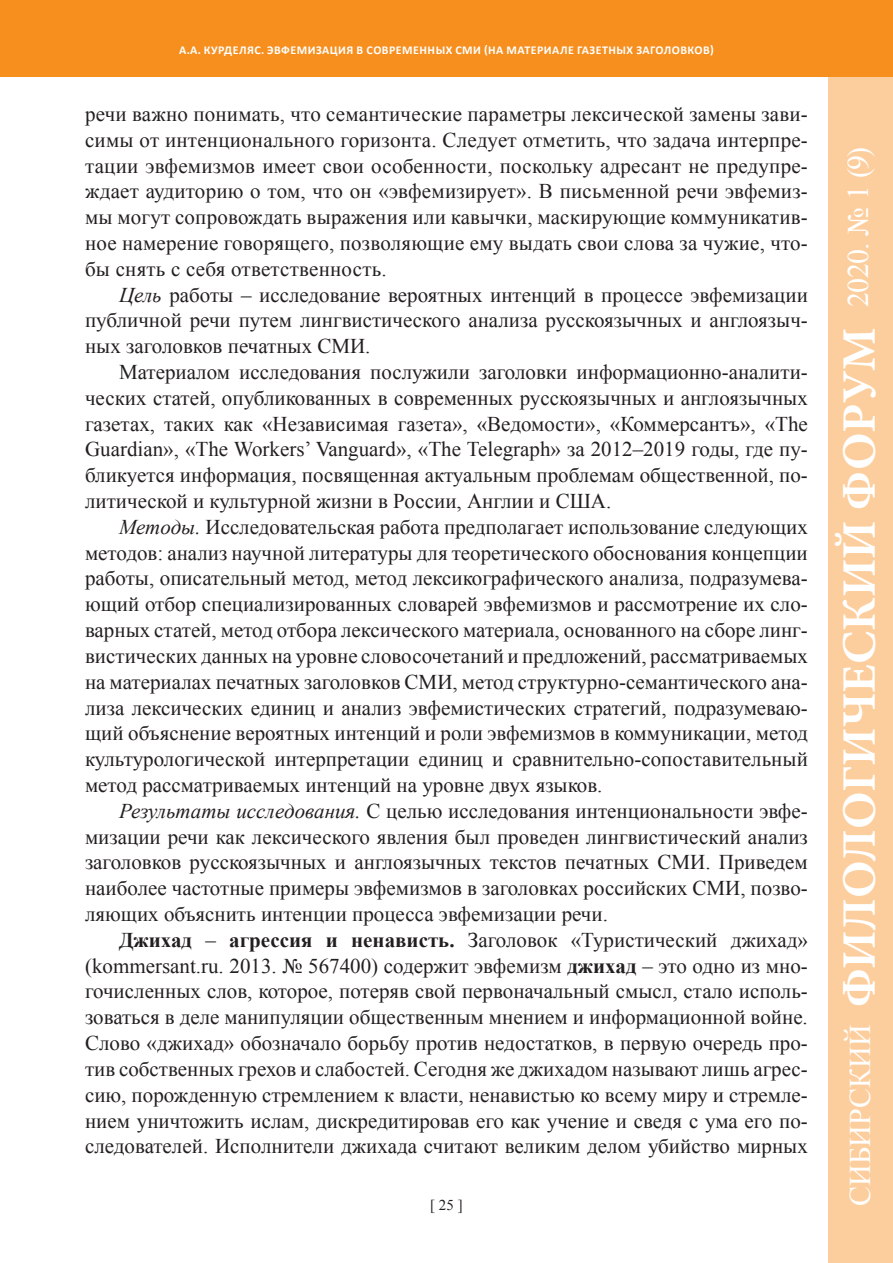
<style>
.page{position:relative;width:893px;height:1263px;background:#fff}
.page>*{position:absolute;margin:0;border:0;box-sizing:border-box;transform-origin:0 0}
.t1{font:700 48px "Minion Pro";color:#fff}
.t2{font:30px "Times New Roman";letter-spacing:-.005em;color:#fff}
.t3{font:21px/25.8px "Times New Roman";color:#231f20;text-align:justify}
.t4{font:15px "Times New Roman";color:#231f20}
.t5{font:700 12px "Calibri";letter-spacing:.04em;color:#fff}
.s1{font-style:italic}
.s2{font-weight:700}
</style>
<div class="page">
<div style="left:828px;top:0;width:65px;height:1263px;background:#fdce9d"></div>
<div style="left:0;top:0;width:893px;height:77px;background:#f68f1e"></div>
<p class="t5" style="left:179px;top:43px;width:54px">А.А. Курделяс</p>
<p class="t5" style="left:261px;top:43px;width:454px">. ЭВФЕМИЗАЦИЯ В СОВРЕМЕННЫХ СМИ (НА МАТЕРИАЛЕ ГАЗЕТНЫХ ЗАГОЛОВКОВ)</p>
<p class="t3" style="left:85px;top:101px;width:724px">речи важно понимать, что семантические параметры лексической замены зави&shy;симы от интенционального горизонта. Следует отметить, что задача интерпре&shy;тации эвфемизмов имеет свои особенности, поскольку адресант не предупре&shy;ждает аудиторию о том, что он «эвфемизирует». В письменной речи эвфемиз&shy;мы могут сопровождать выражения или кавычки, маскирующие коммуникатив&shy;ное намерение говорящего, позволяющие ему выдать свои слова за чужие, что&shy;бы снять с себя ответственность.</p>
<p class="t3" style="left:85px;top:281px;width:724px;text-indent:34px"><span class="s1">Цель</span> работы – исследование вероятных интенций в процессе эвфемизации публичной речи путем лингвистического анализа русскоязычных и англоязыч&shy;ных заголовков печатных СМИ.</p>
<p class="t3" style="left:85px;top:359px;width:724px;text-indent:34px">Материалом исследования послужили заголовки информационно-аналити&shy;ческих статей, опубликованных в современных русскоязычных и англоязычных газетах, таких как «Независимая газета», «Ведомости», «Коммерсантъ», «The Guardian», «The Workers’ Vanguard», «The Telegraph» за 2012–2019 годы, где пу&shy;бликуется информация, посвященная актуальным проблемам общественной, по&shy;литической и культурной жизни в России, Англии и США.</p>
<p class="t3" style="left:85px;top:514px;width:724px;text-indent:34px"><span class="s1">Методы.</span> Исследовательская работа предполагает использование следующих методов: анализ научной литературы для теоретического обоснования концепции работы, описательный метод, метод лексикографического анализа, подразумева&shy;ющий отбор специализированных словарей эвфемизмов и рассмотрение их сло&shy;варных статей, метод отбора лексического материала, основанного на сборе линг&shy;вистических данных на уровне словосочетаний и предложений, рассматриваемых на материалах печатных заголовков СМИ, метод структурно-семантического ана&shy;лиза лексических единиц и анализ эвфемистических стратегий, подразумеваю&shy;щий объяснение вероятных интенций и роли эвфемизмов в коммуникации, метод культурологической интерпретации единиц и сравнительно-сопоставительный метод рассматриваемых интенций на уровне двух языков.</p>
<p class="t3" style="left:85px;top:797px;width:724px;text-indent:34px"><span class="s1">Результаты исследования.</span> С целью исследования интенциональности эвфе&shy;мизации речи как лексического явления был проведен лингвистический анализ заголовков русскоязычных и англоязычных текстов печатных СМИ. Приведем наиболее частотные примеры эвфемизмов в заголовках российских СМИ, позво&shy;ляющих объяснить интенции процесса эвфемизации речи.</p>
<p class="t3" style="left:85px;top:926px;width:724px;text-indent:34px"><span class="s2">Джихад</span> – <span class="s2">агрессия и ненависть.</span> Заголовок «Туристический джихад» (kommersant.ru. 2013. № 567400) содержит эвфемизм <span class="s2">джихад</span> – это одно из мно&shy;гочисленных слов, которое, потеряв свой первоначальный смысл, стало исполь&shy;зоваться в деле манипуляции общественным мнением и информационной войне.<br>Слово «джихад» обозначало борьбу против недостатков, в первую очередь про&shy;тив собственных грехов и слабостей. Сегодня же джихадом называют лишь агрес&shy;сию, порожденную стремлением к власти, ненавистью ко всему миру и стремле&shy;нием уничтожить ислам, дискредитировав его как учение и сведя с ума его по&shy;следователей. Исполнители джихада считают великим делом убийство мирных</p>
<p class="t4" style="left:430px;top:1194px;width:34px">[ 25 ]</p>
<h2 class="t2" style="left:838px;top:307px;width:161px;rotate:-90deg">2020. № 1 (9)</h2>
<h1 class="t1" style="left:831px;top:1007px;width:681px;rotate:-90deg">ФИЛОЛОГИЧЕСКИЙ ФОРУМ</h1>
<h2 class="t2" style="left:840px;top:1206px;width:183px;rotate:-90deg">СИБИРСКИЙ</h2>
</div>
